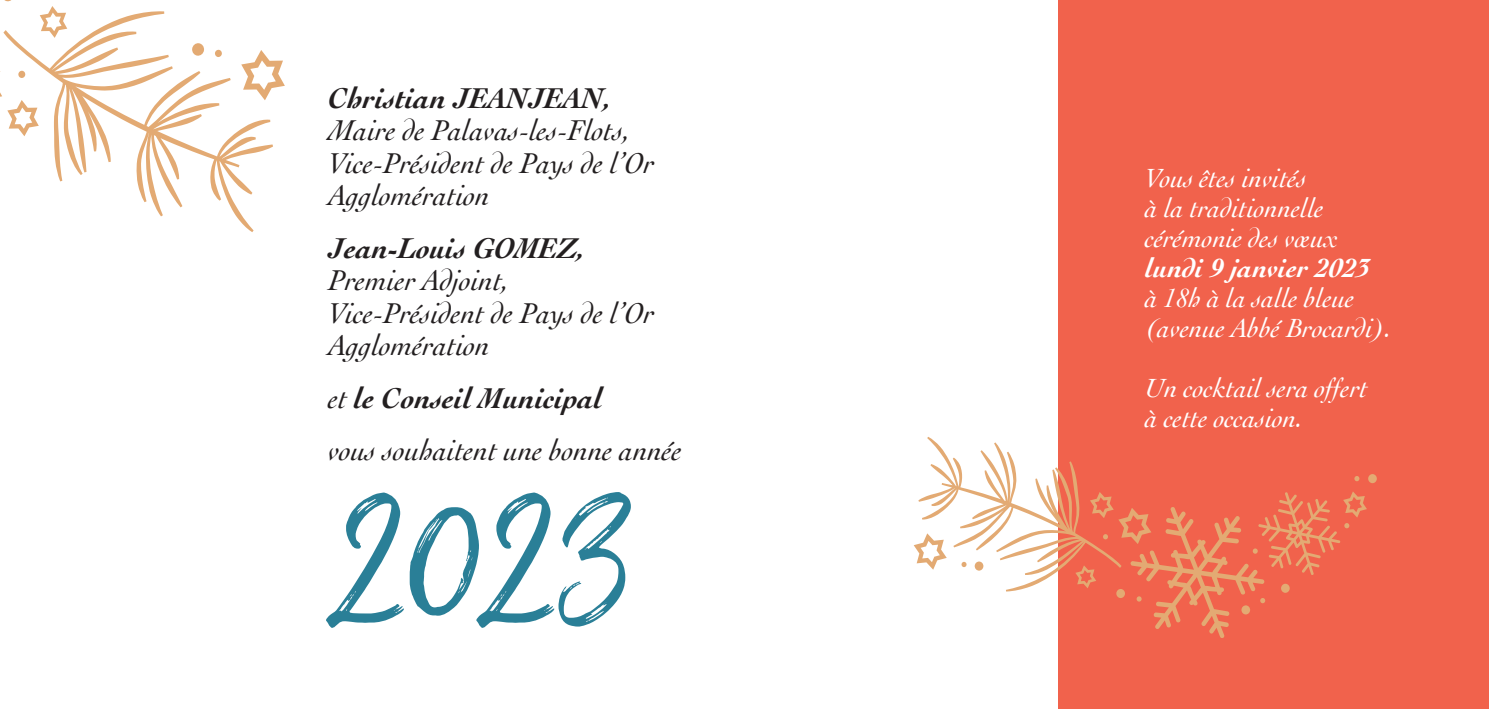
<style>
.page{position:relative;width:1489px;height:709px;background:#fff}
.page>*{position:absolute;margin:0;border:0;box-sizing:border-box;transform-origin:0 0}
.t1{font:265px "Just Lovely";color:#2a7f97}
.t2{font:italic 30px/32.5px "Cochin";color:#231f20}
.t3{font:italic 700 30px "Cochin";color:#231f20}
.t4{font:italic 27.5px/30px "Cochin";color:#fff}
.t5{font:italic 700 27.5px "Cochin";color:#fff}
.s1{font-weight:700}
</style>
<div class="page">
<div style="left:1058px;top:0;width:430px;height:709px;background:#f1624c"></div>
<svg style="left:1367px;top:474px;width:9px;height:9px"></svg>
<svg style="left:913px;top:437px;width:453px;height:201px"></svg>
<svg style="left:3px;top:11px;width:270px;height:221px"></svg>
<svg style="left:40px;top:6px;width:27px;height:32px"></svg>
<svg style="left:0;top:71px;width:39px;height:65px"></svg>
<svg style="left:241px;top:50px;width:44px;height:50px"></svg>
<div style="left:192px;top:43px;width:12px;height:13px;background:#e3aa73;border-radius:50%"></div>
<div style="left:215px;top:50px;width:7px;height:7px;background:#e3aa73;border-radius:50%"></div>
<div style="left:18px;top:71px;width:7px;height:7px;background:#e3aa73;border-radius:50%"></div>
<p class="t3" style="left:328px;top:77px;width:284px">Christian JEANJEAN,</p>
<p class="t2" style="left:328px;top:113px;width:327px">Maire de Palavas-les-Flots,<br>Vice-Président de Pays de l’Or<br>Agglomération</p>
<p class="t3" style="left:328px;top:227px;width:258px">Jean-Louis GOMEZ,</p>
<p class="t2" style="left:328px;top:262px;width:327px">Premier Adjoint,<br>Vice-Président de Pays de l’Or<br>Agglomération</p>
<p class="t2" style="left:328px;top:370px;width:355px;line-height:52.5px">et <span class="s1">le Conseil Municipal<br></span>vous souhaitent une bonne année</p>
<h1 class="t1" style="left:328px;top:399px;width:299px">2023</h1>
<p class="t4" style="left:1145px;top:161px;width:194px">Vous êtes invités<br>à la traditionnelle cérémonie des vœux</p>
<p class="t5" style="left:1145px;top:249px;width:226px">lundi 9 janvier 2023</p>
<p class="t4" style="left:1145px;top:281px;width:247px">à 18h à la salle bleue (avenue Abbé Brocardi).</p>
<p class="t4" style="left:1145px;top:371px;width:224px">Un cocktail sera offert à cette occasion.</p>
</div>
